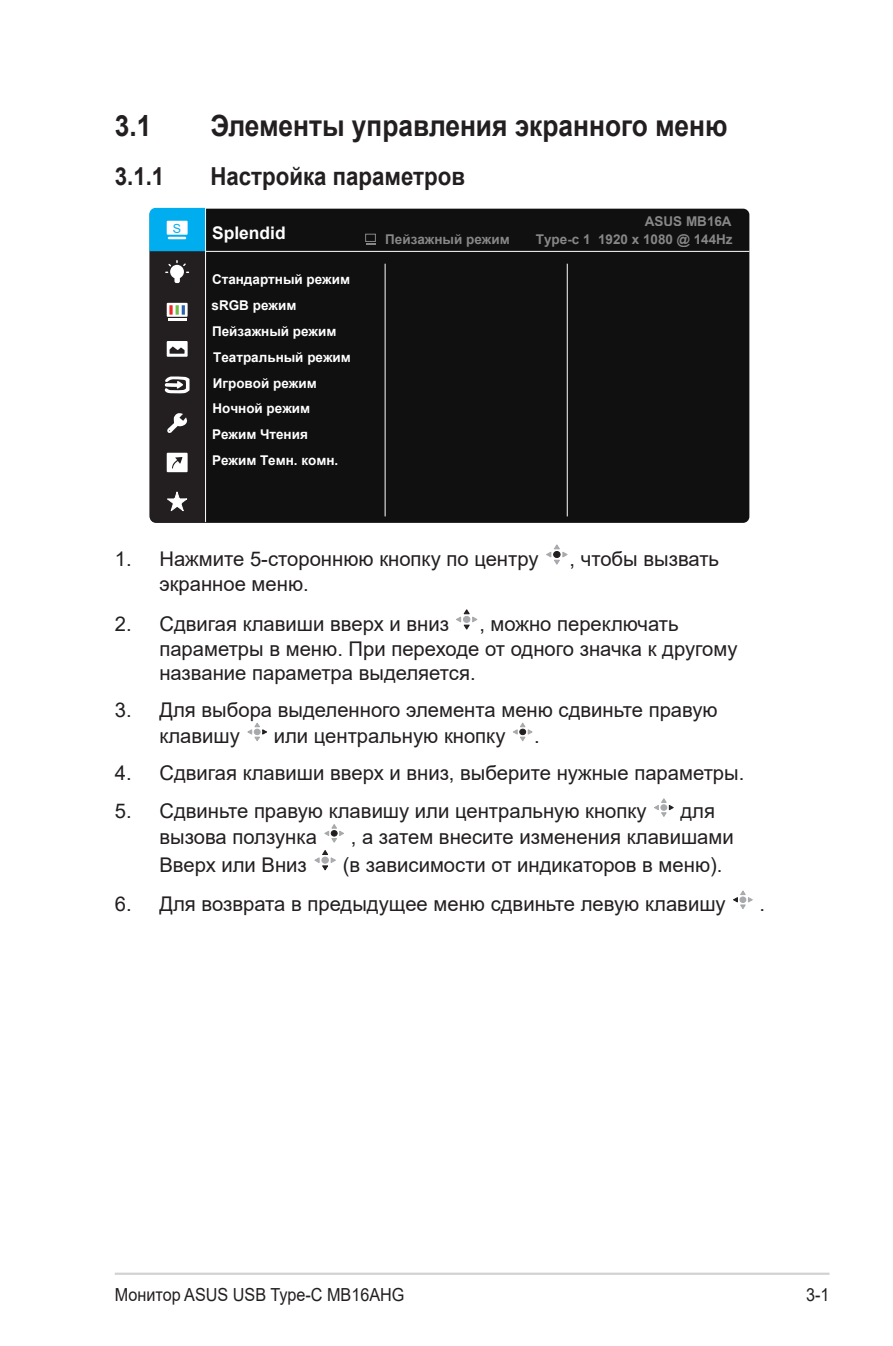
<style>
.page{position:relative;width:893px;height:1346px;background:#fff}
.page>*{position:absolute;margin:0;border:0;box-sizing:border-box;transform-origin:0 0}
.Heading_1{font:700 29.25px "Arial";color:#231f20;scale:.9 1}
.Heading_2{font:700 24.75px "Arial";color:#231f20;scale:.9 1}
.t1{font:20.25px/24.3px "Arial";color:#231f20}
.t2{font:18px "Arial";color:#231f20;scale:.9 1}
.t3{font:700 17.32px "Arial";color:#fff}
.t4{font:700 13.5px/25.9px "Arial";color:#fff}
.t5{font:12.38px "Arial";color:#00aeef}
</style>
<div class="page">
<hr style="left:115px;top:1272px;width:714px;height:3px;background:#d1d2d4">
<div style="left:150px;top:209px;width:599px;height:314px;background:#101010;border-radius:6px"></div>
<hr style="left:150px;top:251px;width:599px;height:1px;background:#fff">
<hr style="left:385px;top:264px;width:1px;height:252px;background:#fff">
<hr style="left:567px;top:264px;width:1px;height:252px;background:#fff">
<svg style="left:149px;top:208px;width:57px;height:314px"></svg>
<svg style="left:546px;top:544px;width:22px;height:21px"></svg>
<div style="left:553px;top:551px;width:7px;height:7px;border:1px solid #231f20;border-radius:50%"></div>
<svg style="left:456px;top:609px;width:22px;height:21px"></svg>
<div style="left:463px;top:616px;width:7px;height:6px;background:#a8a9ad;border-radius:50%"></div>
<div style="left:463px;top:616px;width:7px;height:7px;border:1px solid #a8a9ad;border-radius:50%"></div>
<svg style="left:247px;top:722px;width:20px;height:19px"></svg>
<svg style="left:513px;top:722px;width:20px;height:19px"></svg>
<div style="left:519px;top:729px;width:7px;height:6px;border:1px solid #231f20;border-radius:50%"></div>
<svg style="left:654px;top:798px;width:20px;height:19px"></svg>
<svg style="left:324px;top:824px;width:20px;height:19px"></svg>
<svg style="left:314px;top:850px;width:22px;height:21px"></svg>
<div style="left:322px;top:857px;width:7px;height:6px;border:1px solid #a8a9ad;border-radius:50%"></div>
<svg style="left:733px;top:890px;width:20px;height:19px"></svg>
<div style="left:740px;top:896px;width:6px;height:7px;border:1px solid #a8a9ad;border-radius:50%"></div>
<p class="Heading_1" style="left:115px;top:105px;width:42px">3.1</p>
<p class="Heading_1" style="left:210px;top:105px;width:576px">Элементы управления экранного меню</p>
<p class="Heading_2" style="left:115px;top:159px;width:57px">3.1.1</p>
<p class="Heading_2" style="left:210px;top:159px;width:284px">Настройка параметров</p>
<p class="t5" style="left:173px;top:220px;width:10px">S</p>
<p class="t3" style="left:212px;top:221px;width:75px">Splendid</p>
<p class="t4" style="left:212px;top:267px;width:140px">Стандартный режим sRGB режим</p>
<p class="t4" style="left:212px;top:318px;width:126px">Пейзажный режим</p>
<p class="t4" style="left:213px;top:344px;width:139px">Театральный режим</p>
<p class="t4" style="left:212px;top:370px;width:106px">Игровой режим<br>Ночной режим</p>
<p class="t4" style="left:212px;top:421px;width:128px">Режим Чтения<br>Режим Темн. комн.</p>
<p class="t4" style="left:645px;top:208px;width:88px">ASUS MB16A</p>
<p class="t4" style="left:385px;top:226px;width:126px">Пейзажный режим</p>
<p class="t4" style="left:536px;top:226px;width:198px">Type-c 1 1920 x 1080 @ 144Hz</p>
<p class="t1" style="left:115px;top:547px;width:425px">1. Нажмите 5-стороннюю кнопку по центру</p>
<p class="t1" style="left:569px;top:547px;width:151px">, чтобы вызвать</p>
<p class="t1" style="left:159px;top:571px;width:151px">экранное меню.</p>
<p class="t1" style="left:115px;top:612px;width:336px">2. Сдвигая клавиши вверх и вниз</p>
<p class="t1" style="left:159px;top:612px;width:580px;text-indent:320px">, можно переключать параметры в меню. При переходе от одного значка к другому название параметра выделяется.</p>
<p class="t1" style="left:159px;top:697px;width:560px;line-height:25.9px;text-indent:-45px">3. Для выбора выделенного элемента меню сдвиньте правую клавишу</p>
<p class="t1" style="left:274px;top:723px;width:233px">или центральную кнопку</p>
<p class="t1" style="left:534px;top:723px;width:7px">.</p>
<p class="t1" style="left:115px;top:760px;width:631px">4. Сдвигая клавиши вверх и вниз, выберите нужные параметры.</p>
<p class="t1" style="left:115px;top:799px;width:533px">5. Сдвиньте правую клавишу или центральную кнопку</p>
<p class="t1" style="left:680px;top:799px;width:36px">для</p>
<p class="t1" style="left:159px;top:825px;width:159px">вызова ползунка</p>
<p class="t1" style="left:351px;top:825px;width:384px">, а затем внесите изменения клавишами</p>
<p class="t1" style="left:159px;top:853px;width:149px">Вверх или Вниз</p>
<p class="t1" style="left:343px;top:853px;width:381px">(в зависимости от индикаторов в меню).</p>
<p class="t1" style="left:115px;top:891px;width:612px">6. Для возврата в предыдущее меню сдвиньте левую клавишу</p>
<p class="t1" style="left:759px;top:891px;width:7px">.</p>
<p class="t2" style="left:115px;top:1282px;width:324px">Монитор ASUS USB Type-C MB16AHG</p>
<p class="t2" style="left:806px;top:1282px;width:28px">3-1</p>
</div>
